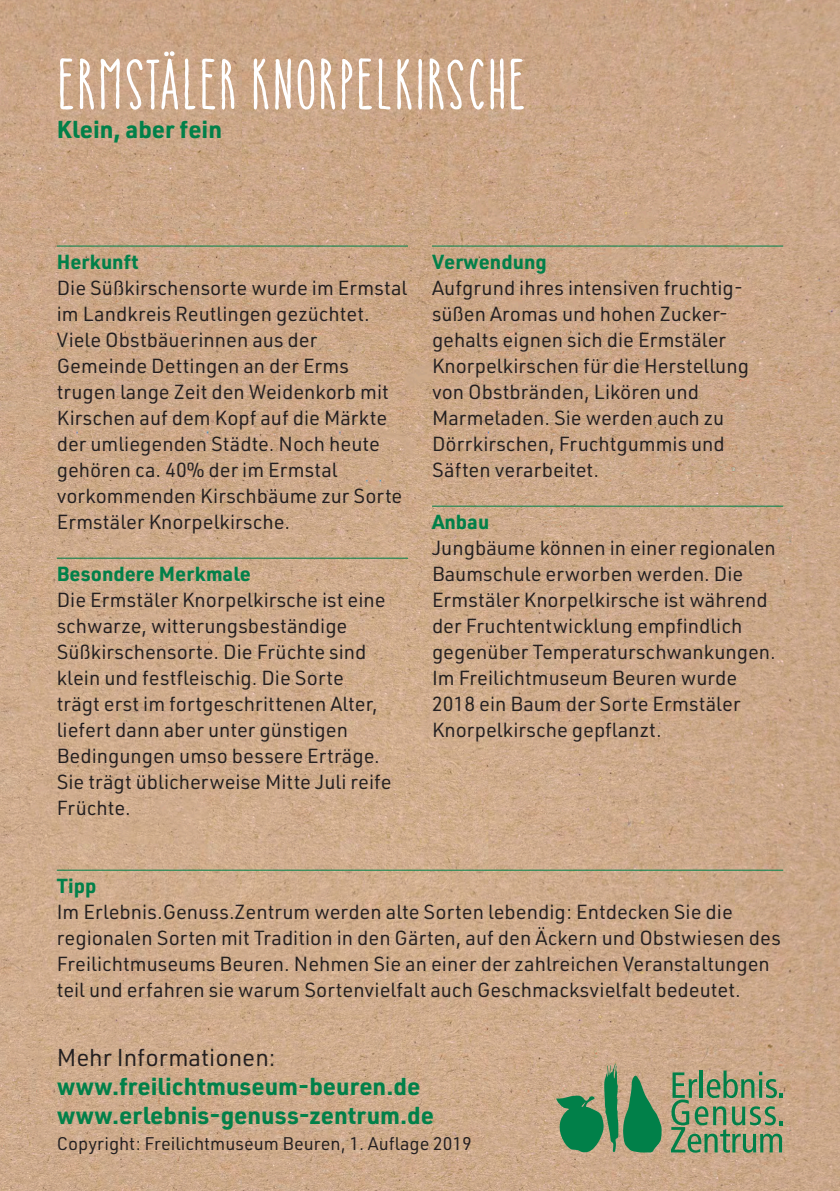
<style>
.page{position:relative;width:840px;height:1191px;background:#fff}
.page>*{position:absolute;margin:0;border:0;box-sizing:border-box;transform-origin:0 0}
.t1{font:700 66px "Catalina Anacapa Sans";color:#fff}
.t2{font:700 24px/28.8px "URWDIN";color:#018049}
.t3{font:24px "URWDIN";color:#231f20}
.t4{font:20px/26px "URWDIN";color:#231f20}
.t5{font:700 20px "URWDIN";color:#018049}
.t6{font:18px "URWDIN";color:#231f20}
</style>
<div class="page">
<img style="left:0;top:0;width:839px;height:1191px">
<svg style="left:556px;top:1063px;width:105px;height:89px;background:#68956a"></svg>
<svg style="left:670px;top:1070px;width:112px;height:82px;background:#939d78"></svg>
<hr style="left:57px;top:869px;width:725px;height:1px;background:#018049">
<hr style="left:57px;top:245px;width:351px;height:1px;background:#018049">
<hr style="left:57px;top:557px;width:351px;height:1px;background:#018049">
<hr style="left:432px;top:245px;width:350px;height:1px;background:#018049">
<hr style="left:432px;top:505px;width:350px;height:1px;background:#018049">
<p class="t1" style="left:57px;top:45px;width:471px">ERMSTÄLER KNORPELKIRSCHE</p>
<p class="t2" style="left:57px;top:114px;width:167px">Klein, aber fein</p>
<p class="t5" style="left:57px;top:248px;width:83px">Herkunft</p>
<p class="t4" style="left:57px;top:274px;width:352px">Die Süßkirschensorte wurde im Ermstal im Landkreis Reutlingen gezüchtet.<br>Viele Obstbäuerinnen aus der</p>
<p class="t4" style="left:57px;top:352px;width:347px">Gemeinde Dettingen an der Erms trugen lange Zeit den Weidenkorb mit Kirschen auf dem Kopf auf die Märkte der umliegenden Städte. Noch heute gehören ca. 40% der im Ermstal vorkommenden Kirschbäume zur Sorte Ermstäler Knorpelkirsche.</p>
<p class="t5" style="left:57px;top:560px;width:195px">Besondere Merkmale</p>
<p class="t4" style="left:57px;top:586px;width:330px">Die Ermstäler Knorpelkirsche ist eine schwarze, witterungsbeständige Süßkirschensorte. Die Früchte sind klein und festfleischig. Die Sorte</p>
<p class="t4" style="left:57px;top:690px;width:336px">trägt erst im fortgeschrittenen Alter, liefert dann aber unter günstigen<br>Bedingungen umso bessere Erträge.<br>Sie trägt üblicherweise Mitte Juli reife<br>Früchte.</p>
<p class="t5" style="left:432px;top:248px;width:116px">Verwendung</p>
<p class="t4" style="left:432px;top:274px;width:313px">Aufgrund ihres intensiven fruchtig-</p>
<p class="t4" style="left:432px;top:300px;width:298px">süßen Aromas und hohen Zucker-</p>
<p class="t4" style="left:432px;top:326px;width:318px">gehalts eignen sich die Ermstäler<br>Knorpelkirschen für die Herstellung von Obstbränden, Likören und</p>
<p class="t4" style="left:432px;top:404px;width:294px;text-align:justify">Marmeladen. Sie werden auch zu Dörrkirschen, Fruchtgummis und Säften verarbeitet.</p>
<p class="t5" style="left:432px;top:508px;width:59px">Anbau</p>
<p class="t4" style="left:432px;top:534px;width:345px">Jungbäume können in einer regionalen Baumschule erworben werden. Die Ermstäler Knorpelkirsche ist während der Fruchtentwicklung empfindlich gegenüber Temperaturschwankungen.<br>Im Freilichtmuseum Beuren wurde 2018 ein Baum der Sorte Ermstäler Knorpelkirsche gepflanzt.</p>
<p class="t5" style="left:57px;top:872px;width:41px">Tipp</p>
<p class="t4" style="left:57px;top:898px;width:725px">Im Erlebnis.Genuss.Zentrum werden alte Sorten lebendig: Entdecken Sie die regionalen Sorten mit Tradition in den Gärten, auf den Äckern und Obstwiesen des Freilichtmuseums Beuren. Nehmen Sie an einer der zahlreichen Veranstaltungen teil und erfahren sie warum Sortenvielfalt auch Geschmacksvielfalt bedeutet.</p>
<p class="t3" style="left:57px;top:1042px;width:220px">Mehr Informationen:</p>
<p class="t2" style="left:57px;top:1071px;width:378px">www.freilichtmuseum-beuren.de www.erlebnis-genuss-zentrum.de</p>
<p class="t6" style="left:57px;top:1131px;width:416px">Copyright: Freilichtmuseum Beuren, 1. Auflage 2019</p>
</div>
